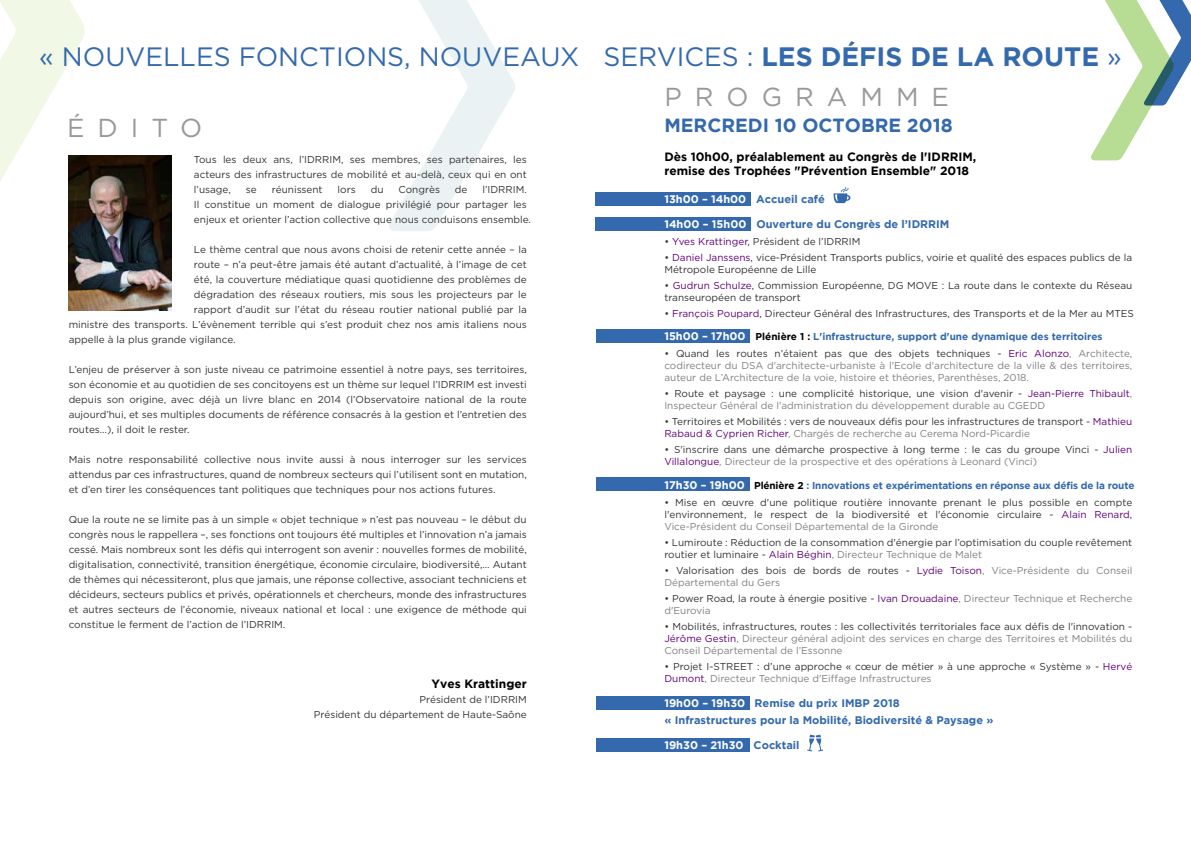
<style>
.page{position:relative;width:1191px;height:842px;background:#fff}
.page>*{position:absolute;margin:0;border:0;box-sizing:border-box;transform-origin:0 0}
.t1{font:26.5px "Gotham";color:#346aad}
.t2{font:26px "Gotham";letter-spacing:.5em;color:#999}
.t3{font:700 19px "Gotham";color:#346aad}
.t4{font:700 12px/14.4px "Gotham";color:#000}
.t5{font:700 11px/17.2px "Gotham";color:#346aad}
.t6{font:700 11px "Gotham";color:#fff}
.t7{font:10px/15px "Gotham";color:#333}
.t8{font:10px/12px "Gotham";color:#808080}
.t9{font:700 10px "Gotham";letter-spacing:-.015em;color:#346aad}
.s1{font-weight:700}
.s2{color:#346aad}
.s3{color:#fff}
.s4{color:#600179}
.s5{font-size:11px;color:#fff}
.s6{color:#000}
.s7{color:#333}
.s8{color:#848484}
.s9{color:#808080}
</style>
<div class="page">
<svg style="left:0;top:0;width:85px;height:240px"></svg>
<svg style="left:389px;top:0;width:126px;height:231px"></svg>
<div style="left:596px;top:330px;width:153px;height:13px;background:#346aad"></div>
<div style="left:596px;top:477px;width:153px;height:14px;background:#346aad"></div>
<div style="left:596px;top:696px;width:153px;height:13px;background:#346aad"></div>
<div style="left:596px;top:738px;width:153px;height:14px;background:#346aad"></div>
<div style="left:596px;top:218px;width:155px;height:13px;background:#346aad"></div>
<div style="left:596px;top:192px;width:155px;height:14px;background:#346aad"></div>
<svg style="left:1091px;top:0;width:100px;height:160px"></svg>
<img style="left:69px;top:156px;width:103px;height:155px">
<svg style="left:833px;top:187px;width:17px;height:16px"></svg>
<svg style="left:807px;top:735px;width:16px;height:16px"></svg>
<h1 class="t1" style="left:39px;top:42px;width:1084px">« NOUVELLES FONCTIONS, NOUVEAUX SERVICES : <span class="s1">LES DÉFIS DE LA ROUTE</span> »</h1>
<h2 class="t2" style="left:664px;top:82px;width:286px">PROGRAMME</h2>
<h2 class="t2" style="left:67px;top:113px;width:137px">ÉDITO</h2>
<h3 class="t3" style="left:664px;top:114px;width:290px">MERCREDI 10 OCTOBRE 2018</h3>
<p class="t4" style="left:664px;top:149px;width:313px">Dès 10h00, préalablement au Congrès de l'IDRRIM, remise des Trophées "Prévention Ensemble" 2018</p>
<p class="t6" style="left:664px;top:193px;width:162px">13h00 – 14h00 <span class="s2">Accueil café</span></p>
<p class="t5" style="left:664px;top:215px;width:286px"><span class="s3">14h00 – 15h00</span> Ouverture du Congrès de l’IDRRIM</p>
<p class="t7" style="left:664px;top:234px;width:198px">• <span class="s4">Yves Krattinger</span>, Président de l’IDRRIM</p>
<p class="t7" style="left:664px;top:251px;width:469px;line-height:12px">• <span class="s4">Daniel Janssens</span>, vice-Président Transports publics, voirie et qualité des espaces publics de la<br>Métropole Européenne de Lille</p>
<p class="t7" style="left:664px;top:279px;width:469px;line-height:12px">• <span class="s4">Gudrun Schulze</span>, Commission Européenne, DG MOVE : La route dans le contexte du Réseau transeuropéen de transport</p>
<p class="t7" style="left:664px;top:306px;width:471px">• <span class="s4">François Poupard</span>, Directeur Général des Infrastructures, des Transports et de la Mer au MTES</p>
<p class="t9" style="left:664px;top:331px;width:440px"><span class="s5">15h00 – 17h00</span> <span class="s6">Plénière 1 :</span> L'infrastructure, support d'une dynamique des territoires</p>
<p class="t8" style="left:664px;top:348px;width:469px;text-align:justify"><span class="s7">• Quand les routes n’étaient pas que des objets techniques -</span> <span class="s4">Eric Alonzo</span>, Architecte, codirecteur du DSA d'architecte-urbaniste à l'Ecole d'architecture de la ville &amp; des territoires, auteur de L’Architecture de la voie, histoire et théories, Parenthèses, 2018.</p>
<p class="t8" style="left:664px;top:388px;width:469px"><span class="s7">• Route et paysage : une complicité historique, une vision d'avenir -</span> <span class="s4">Jean-Pierre Thibault</span>,<br>Inspecteur Général de l'administration du développement durable au CGEDD</p>
<p class="t7" style="left:664px;top:416px;width:469px;line-height:12px">• Territoires et Mobilités : vers de nouveaux défis pour les infrastructures de transport - <span class="s4">Mathieu<br>Rabaud &amp; Cyprien Richer</span><span class="s8">,</span> <span class="s9">Chargés de recherche au Cerema Nord-Picardie</span></p>
<p class="t7" style="left:664px;top:444px;width:469px;line-height:12px">• S'inscrire dans une démarche prospective à long terme : le cas du groupe Vinci - <span class="s4">Julien<br>Villalongue</span><span class="s9">, Directeur de la prospective et des opérations à Leonard (Vinci)</span></p>
<p class="t9" style="left:664px;top:479px;width:471px"><span class="s5">17h30 – 19h00</span> <span class="s6">Plénière 2</span> : Innovations et expérimentations en réponse aux défis de la route</p>
<p class="t7" style="left:664px;top:496px;width:469px;line-height:12px;text-align:justify">• Mise en œuvre d'une politique routière innovante prenant le plus possible en compte l'environnement, le respect de la biodiversité et l'économie circulaire - <span class="s4">Alain Renard</span>, <span class="s9">Vice-Président du Conseil Départemental de la Gironde</span></p>
<p class="t7" style="left:664px;top:536px;width:469px;line-height:12px">• Lumiroute : Réduction de la consommation d'énergie par l’optimisation du couple revêtement routier et luminaire - <span class="s4">Alain Béghin</span><span class="s9">, Directeur Technique de Malet</span></p>
<p class="t8" style="left:664px;top:564px;width:469px"><span class="s7">• Valorisation des bois de bords de routes -</span> <span class="s4">Lydie Toison</span>, Vice-Présidente du Conseil<br>Départemental du Gers</p>
<p class="t8" style="left:664px;top:592px;width:469px"><span class="s7">• Power Road, la route à énergie positive -</span> <span class="s4">Ivan Drouadaine</span>, Directeur Technique et Recherche d'Eurovia</p>
<p class="t8" style="left:664px;top:620px;width:469px;text-align:justify"><span class="s7">• Mobilités, infrastructures, routes : les collectivités territoriales face aux défis de l'innovation - </span><span class="s4">Jérôme Gestin</span>, Directeur général adjoint des services en charge des Territoires et Mobilités du Conseil Départemental de l’Essonne</p>
<p class="t7" style="left:664px;top:660px;width:469px;line-height:12px">• Projet I-STREET : d’une approche « cœur de métier » à une approche « Système » - <span class="s4">Hervé<br>Dumont</span><span class="s9">, Directeur Technique d'Eiffage Infrastructures</span></p>
<p class="t5" style="left:664px;top:694px;width:330px"><span class="s3">19h00 – 19h30</span> Remise du prix IMBP 2018<br>« Infrastructures pour la Mobilité, Biodiversité &amp; Paysage »</p>
<p class="t6" style="left:664px;top:739px;width:137px">19h30 – 21h30 <span class="s2">Cocktail</span></p>
<p class="t7" style="left:194px;top:152px;width:334px;text-align:justify">Tous les deux ans, l’IDRRIM, ses membres, ses partenaires, les acteurs des infrastructures de mobilité et au-delà, ceux qui en ont l’usage,</p>
<p class="t7" style="left:246px;top:182px;width:12px">se</p>
<p class="t7" style="left:272px;top:182px;width:52px">réunissent</p>
<p class="t7" style="left:338px;top:182px;width:20px">lors</p>
<p class="t7" style="left:371px;top:182px;width:14px">du</p>
<p class="t7" style="left:398px;top:182px;width:43px">Congrès</p>
<p class="t7" style="left:455px;top:182px;width:14px">de</p>
<p class="t7" style="left:194px;top:182px;width:339px;text-indent:288px">l’IDRRIM.<br>Il constitue un moment de dialogue privilégié pour partager les enjeux et orienter l’action collective que nous conduisons ensemble.</p>
<p class="t7" style="left:194px;top:242px;width:334px">Le thème central que nous avons choisi de retenir cette année – la</p>
<p class="t7" style="left:194px;top:257px;width:334px">route – n’a peut-être jamais été autant d’actualité, à l’image de cet</p>
<p class="t7" style="left:194px;top:272px;width:334px">été, la couverture médiatique quasi quotidienne des problèmes de</p>
<p class="t7" style="left:194px;top:287px;width:334px">dégradation des réseaux routiers, mis sous les projecteurs par le</p>
<p class="t7" style="left:194px;top:302px;width:334px">rapport d’audit sur l’état du réseau routier national publié par la</p>
<p class="t7" style="left:69px;top:317px;width:460px">ministre des transports. L’évènement terrible qui s’est produit chez nos amis italiens nous</p>
<p class="t7" style="left:69px;top:332px;width:168px">appelle à la plus grande vigilance.</p>
<p class="t7" style="left:69px;top:362px;width:460px;text-align:justify">L’enjeu de préserver à son juste niveau ce patrimoine essentiel à notre pays, ses territoires, son économie et au quotidien de ses concitoyens est un thème sur lequel l’IDRRIM est investi depuis son origine, avec déjà un livre blanc en 2014 (l’Observatoire national de la route aujourd’hui, et ses multiples documents de référence consacrés à la gestion et l’entretien des routes…), il doit le rester.</p>
<p class="t7" style="left:69px;top:452px;width:460px;text-align:justify">Mais notre responsabilité collective nous invite aussi à nous interroger sur les services attendus par ces infrastructures, quand de nombreux secteurs qui l’utilisent sont en mutation, et d’en tirer les conséquences tant politiques que techniques pour nos actions futures.</p>
<p class="t7" style="left:69px;top:512px;width:460px;text-align:justify">Que la route ne se limite pas à un simple « objet technique » n’est pas nouveau – le début du congrès nous le rappellera –, ses fonctions ont toujours été multiples et l’innovation n’a jamais cessé. Mais nombreux sont les défis qui interrogent son avenir : nouvelles formes de mobilité, digitalisation, connectivité, transition énergétique, économie circulaire, biodiversité,… Autant de thèmes qui nécessiteront, plus que jamais, une réponse collective, associant techniciens et décideurs, secteurs publics et privés, opérationnels et chercheurs, monde des infrastructures et autres secteurs de l’économie, niveaux national et local : une exigence de méthode qui constitue le ferment de l’action de l’IDRRIM.</p>
<p class="t4" style="left:431px;top:677px;width:97px">Yves Krattinger</p>
<p class="t7" style="left:314px;top:692px;width:215px;text-align:right">Président de l’IDRRIM<br>Président du département de Haute-Saône</p>
</div>
